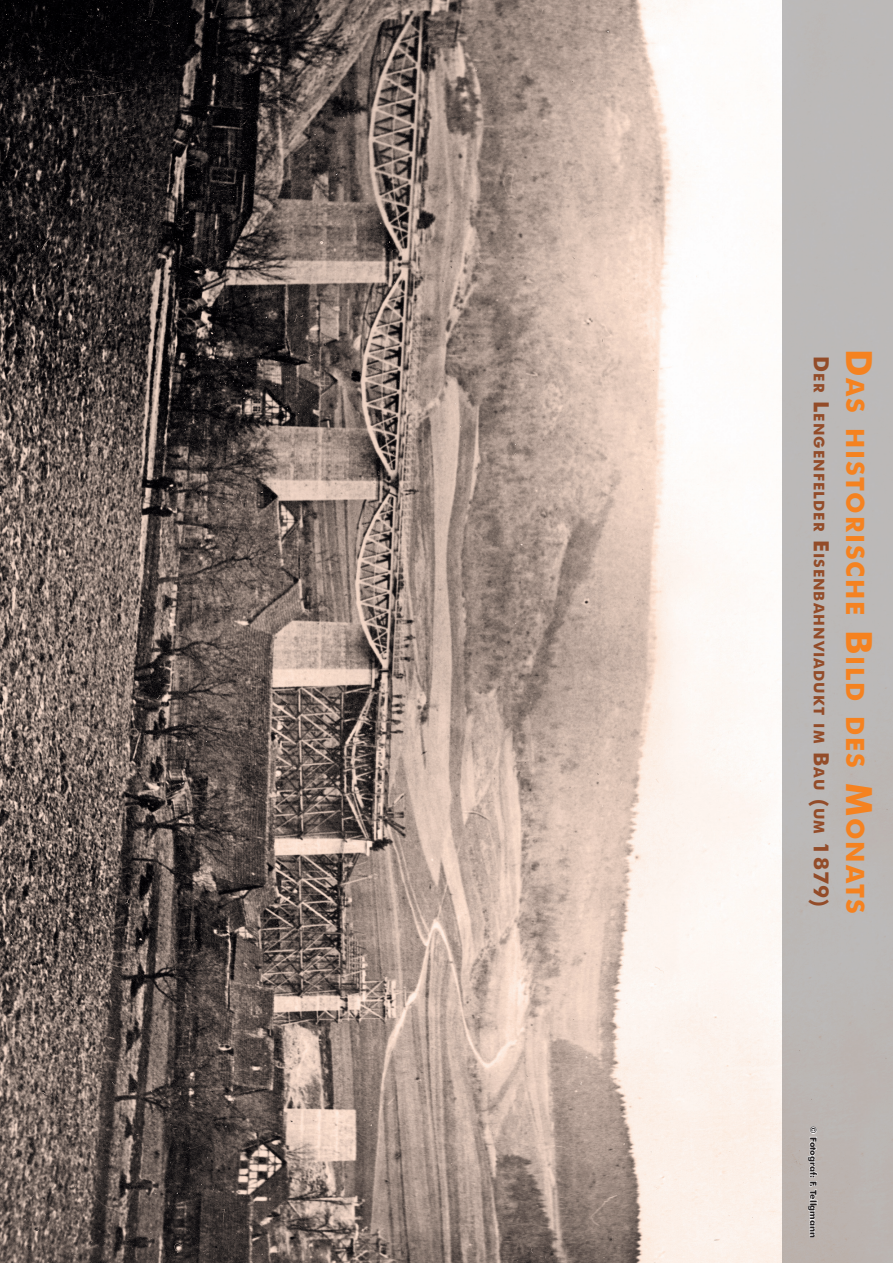
<style>
.page{position:relative;width:893px;height:1263px;background:#fff}
.page>*{position:absolute;margin:0;border:0;box-sizing:border-box;transform-origin:0 0}
.t1{font:700 25.2px "Futura BT";letter-spacing:.07em;color:#f58220}
.t2{font:700 14.7px "Futura BT";letter-spacing:.07em;color:#934c29}
.t3{font:700 9px "Futura BT";color:#231f20}
.s1{font-size:21px}
.s2{font-size:36px}
</style>
<div class="page">
<img style="left:0;top:0;width:782px;height:1263px">
<div style="left:782px;top:0;width:111px;height:1263px;background:#bbb9b8"></div>
<svg style="left:807px;top:1126px;width:11px;height:112px"></svg>
<p class="t2" style="left:828px;top:356px;width:552px;rotate:90deg"><span class="s1">D</span>er <span class="s1">L</span>engenfelder <span class="s1">E</span> isenbahnviadukt im <span class="s1">B</span>au <span class="s1">(</span>um <span class="s1">1879)</span></p>
<h1 class="t1" style="left:870px;top:349px;width:565px;rotate:90deg"><span class="s2">D</span>as historische <span class="s2">B</span> ild des <span class="s2">M</span>onats</h1>
<p class="t3" style="left:819px;top:1126px;width:113px;rotate:90deg">© Fotograf: F. Tellgmann</p>
</div>
